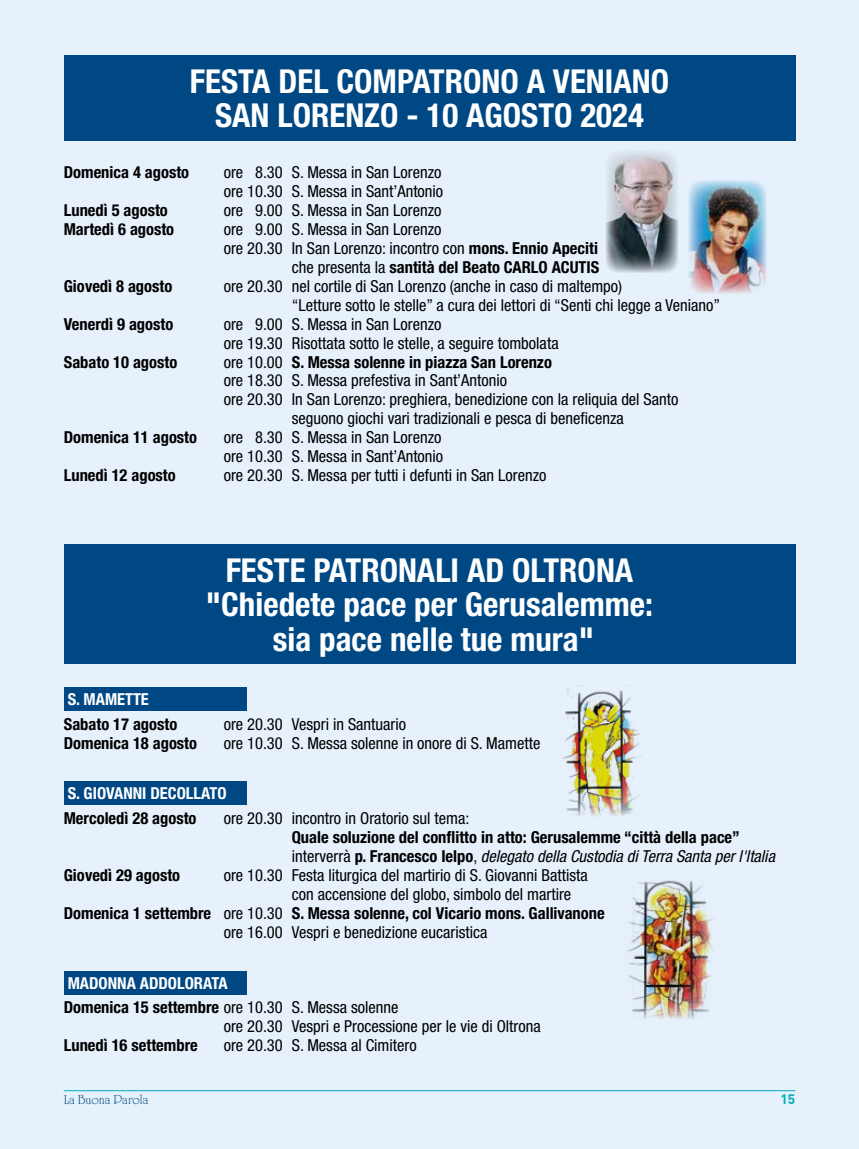
<style>
.page{position:relative;width:859px;height:1149px;background:#fff}
.page>*{position:absolute;margin:0;border:0;box-sizing:border-box;transform-origin:0 0}
.t1{font:700 condensed 33px/34.5px "Helvetica Neue LT Std";color:#fff;text-align:center}
.t2{font:condensed 16.5px/18.9px "Helvetica Neue LT Std";color:#000}
.t3{font:700 condensed 16.5px/18.9px "Helvetica Neue LT Std";color:#000}
.t4{font:700 condensed 16.5px "Helvetica Neue LT Std";color:#fff}
.t5{font:13.5px "University Roman Std";color:#004884}
.t6{font:700 13.5px "DIN Pro";color:#00adba}
.s1{font-weight:700}
.s2{font-weight:400}
.s3{font-weight:400;font-style:italic}
.s4{font-weight:700;color:#fff}
</style>
<div class="page">
<div style="left:0;top:0;width:859px;height:1148px;background:#e6f1fc"></div>
<hr style="left:64px;top:1089px;width:731px;height:1px;background:#00adba">
<div style="left:64px;top:55px;width:731px;height:86px;background:#004884"></div>
<div style="left:64px;top:686px;width:183px;height:24px;background:#004884"></div>
<div style="left:64px;top:781px;width:183px;height:24px;background:#004884"></div>
<div style="left:64px;top:970px;width:183px;height:24px;background:#004884"></div>
<div style="left:64px;top:544px;width:731px;height:119px;background:#004884"></div>
<img style="left:606px;top:151px;width:72px;height:122px">
<img style="left:688px;top:180px;width:79px;height:114px">
<img style="left:562px;top:688px;width:78px;height:128px">
<img style="left:627px;top:880px;width:86px;height:139px">
<h1 class="t1" style="left:190px;top:63px;width:481px">FESTA DEL COMPATRONO A VENIANO<br>SAN LORENZO - 10 AGOSTO 2024</h1>
<p class="t3" style="left:64px;top:163px;width:127px">Domenica 4 agosto</p>
<p class="t2" style="left:224px;top:163px;width:221px">ore 8.30 S. Messa in San Lorenzo ore 10.30 S. Messa in Sant’Antonio</p>
<p class="t3" style="left:64px;top:201px;width:106px">Lunedì 5 agosto</p>
<p class="t2" style="left:224px;top:201px;width:219px">ore 9.00 S. Messa in San Lorenzo</p>
<p class="t3" style="left:64px;top:219px;width:112px">Martedì 6 agosto</p>
<p class="t2" style="left:224px;top:220px;width:219px">ore 9.00 S. Messa in San Lorenzo</p>
<p class="t2" style="left:224px;top:238px;width:376px">ore 20.30 In San Lorenzo: incontro con <span class="s1">mons. Ennio Apeciti</span></p>
<p class="t3" style="left:292px;top:257px;width:309px"><span class="s2">che presenta la</span> santità del Beato CARLO ACUTIS</p>
<p class="t3" style="left:64px;top:276px;width:110px">Giovedì 8 agosto</p>
<p class="t2" style="left:292px;top:276px;width:430px;text-indent:-68px">ore 20.30 nel cortile di San Lorenzo (anche in caso di maltempo)<br>“Letture sotto le stelle” a cura dei lettori di “Senti chi legge a Veniano”</p>
<p class="t3" style="left:64px;top:314px;width:111px">Venerdì 9 agosto</p>
<p class="t2" style="left:224px;top:314px;width:336px">ore 9.00 S. Messa in San Lorenzo<br>ore 19.30 Risottata sotto le stelle, a seguire tombolata</p>
<p class="t3" style="left:64px;top:352px;width:115px">Sabato 10 agosto</p>
<p class="t3" style="left:224px;top:352px;width:330px"><span class="s2">ore 10.00</span> S. Messa solenne in piazza San Lorenzo</p>
<p class="t2" style="left:224px;top:371px;width:285px">ore 18.30 S. Messa prefestiva in Sant’Antonio</p>
<p class="t2" style="left:224px;top:390px;width:456px">ore 20.30 In San Lorenzo: preghiera, benedizione con la reliquia del Santo</p>
<p class="t2" style="left:292px;top:409px;width:333px">seguono giochi vari tradizionali e pesca di beneficenza</p>
<p class="t3" style="left:64px;top:427px;width:135px">Domenica 11 agosto</p>
<p class="t2" style="left:224px;top:427px;width:221px">ore 8.30 S. Messa in San Lorenzo ore 10.30 S. Messa in Sant’Antonio</p>
<p class="t3" style="left:64px;top:465px;width:113px">Lunedì 12 agosto</p>
<p class="t2" style="left:224px;top:465px;width:324px">ore 20.30 S. Messa per tutti i defunti in San Lorenzo</p>
<h1 class="t1" style="left:206px;top:552px;width:449px">FESTE PATRONALI AD OLTRONA "Chiedete pace per Gerusalemme: sia pace nelle tue mura"</h1>
<p class="t4" style="left:68px;top:688px;width:83px">S. MAMETTE</p>
<p class="t3" style="left:64px;top:714px;width:115px">Sabato 17 agosto</p>
<p class="t2" style="left:224px;top:714px;width:184px">ore 20.30 Vespri in Santuario</p>
<p class="t3" style="left:64px;top:732px;width:135px">Domenica 18 agosto</p>
<p class="t2" style="left:224px;top:733px;width:318px">ore 10.30 S. Messa solenne in onore di S. Mamette</p>
<p class="t4" style="left:68px;top:783px;width:160px">S. GIOVANNI DECOLLATO</p>
<p class="t3" style="left:64px;top:808px;width:134px">Mercoledì 28 agosto</p>
<p class="t2" style="left:224px;top:808px;width:247px">ore 20.30 incontro in Oratorio sul tema:</p>
<p class="t3" style="left:292px;top:827px;width:485px">Quale soluzione del conflitto in atto: Gerusalemme “città della pace” <span class="s2">interverrà</span> p. Francesco Ielpo<span class="s2">,</span> <span class="s3">delegato della Custodia di Terra Santa per l'Italia</span></p>
<p class="t3" style="left:64px;top:865px;width:118px">Giovedì 29 agosto</p>
<p class="t2" style="left:224px;top:865px;width:366px">ore 10.30 Festa liturgica del martirio di S. Giovanni Battista</p>
<p class="t2" style="left:292px;top:884px;width:281px">con accensione del globo, simbolo del martire</p>
<p class="t3" style="left:64px;top:903px;width:542px">Domenica 1 settembre <span class="s2">ore 10.30</span> S. Messa solenne, col Vicario mons. Gallivanone</p>
<p class="t2" style="left:224px;top:922px;width:265px">ore 16.00 Vespri e benedizione eucaristica</p>
<p class="t2" style="left:64px;top:969px;width:336px;line-height:24.9px"><span class="s4">MADONNA ADDOLORATA<br></span><span class="s1">Domenica 15 settembre</span> ore 10.30 S. Messa solenne</p>
<p class="t2" style="left:224px;top:1016px;width:318px">ore 20.30 Vespri e Processione per le vie di Oltrona</p>
<p class="t3" style="left:64px;top:1035px;width:136px">Lunedì 16 settembre</p>
<p class="t2" style="left:224px;top:1035px;width:195px">ore 20.30 S. Messa al Cimitero</p>
<p class="t5" style="left:64px;top:1091px;width:86px">La Buona Parola</p>
<p class="t6" style="left:780px;top:1087px;width:16px">15</p>
</div>
